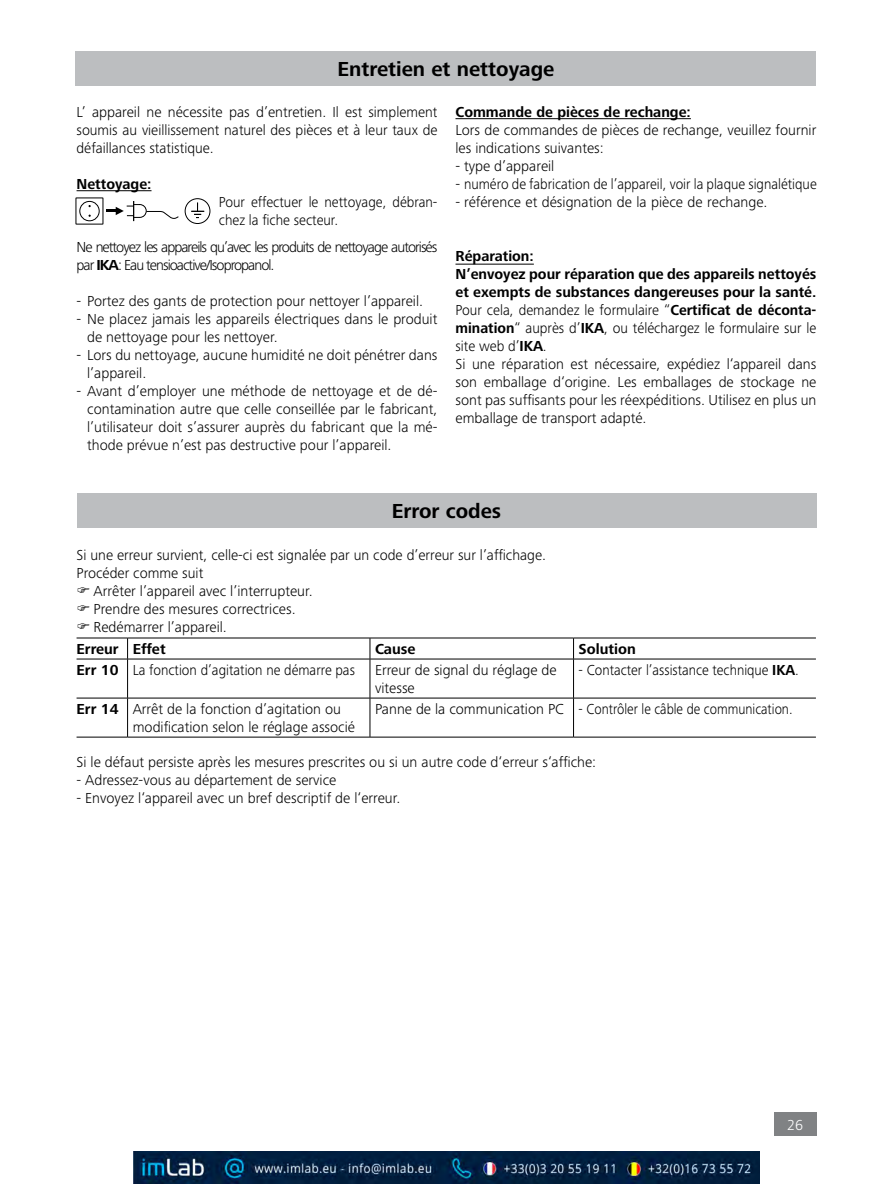
<style>
.page{position:relative;width:893px;height:1187px;background:#fff}
.page>*{position:absolute;margin:0;border:0;box-sizing:border-box;transform-origin:0 0}
.t1{font:700 21px "Frutiger Next IKA";color:#000}
.t2{font:300 15px/18px "Frutiger Next IKA";color:#000}
.t3{font:300 15px/18px "Frutiger Next IKA";color:#000;scale:.96 1}
.t4{font:300 15px/18px "Frutiger Next IKA";letter-spacing:-.065em;color:#000}
.t5{font:700 15px "Frutiger Next IKA";color:#000}
.t6{font:300 15px/18px "Frutiger Next IKA";color:#000;scale:.95 1}
.t7{font:300 15px "Frutiger Next IKA";color:#000;scale:.94 1}
.t8{font:300 15px "Frutiger Next IKA";color:#000;scale:.93 1}
.t9{font:300 15px "Frutiger Next IKA";color:#fff}
.s1{font-weight:700}
</style>
<div class="page">
<div style="left:774px;top:1112px;width:42px;height:23px;background:#808284"></div>
<hr style="left:77px;top:190px;width:75px;height:1px;background:#000">
<div style="left:77px;top:493px;width:739px;height:34px;background:#bcbec0"></div>
<hr style="left:77px;top:637px;width:51px;height:1px;background:#000">
<hr style="left:128px;top:637px;width:242px;height:1px;background:#000">
<svg style="left:127px;top:638px;width:1px;height:20px"></svg>
<hr style="left:370px;top:637px;width:203px;height:1px;background:#000">
<svg style="left:370px;top:638px;width:1px;height:20px"></svg>
<hr style="left:573px;top:637px;width:243px;height:1px;background:#000">
<svg style="left:573px;top:638px;width:1px;height:20px"></svg>
<hr style="left:370px;top:658px;width:203px;height:1px;background:#000">
<hr style="left:573px;top:658px;width:243px;height:1px;background:#000">
<hr style="left:573px;top:659px;width:1px;height:38px;background:#000">
<hr style="left:77px;top:697px;width:51px;height:1px;background:#000">
<hr style="left:128px;top:697px;width:242px;height:1px;background:#000">
<hr style="left:370px;top:697px;width:203px;height:1px;background:#000">
<hr style="left:573px;top:697px;width:243px;height:1px;background:#000">
<hr style="left:573px;top:698px;width:1px;height:38px;background:#000">
<hr style="left:370px;top:736px;width:203px;height:1px;background:#000">
<hr style="left:573px;top:736px;width:243px;height:1px;background:#000">
<hr style="left:77px;top:658px;width:51px;height:1px;background:#000">
<hr style="left:128px;top:658px;width:242px;height:1px;background:#000">
<hr style="left:127px;top:659px;width:1px;height:38px;background:#000">
<hr style="left:370px;top:659px;width:1px;height:38px;background:#000">
<hr style="left:127px;top:698px;width:1px;height:38px;background:#000">
<hr style="left:370px;top:698px;width:1px;height:38px;background:#000">
<hr style="left:77px;top:736px;width:51px;height:1px;background:#000">
<hr style="left:128px;top:736px;width:242px;height:1px;background:#000">
<div style="left:76px;top:51px;width:740px;height:34px;background:#bcbec0"></div>
<hr style="left:455px;top:118px;width:236px;height:1px;background:#000">
<hr style="left:455px;top:264px;width:79px;height:1px;background:#000">
<svg style="left:76px;top:197px;width:103px;height:27px"></svg>
<div style="left:185px;top:198px;width:25px;height:26px;border:1px solid #000;border-radius:50%"></div>
<svg style="left:191px;top:203px;width:13px;height:15px"></svg>
<img style="left:134px;top:1151px;width:625px;height:32px">
<h1 class="t1" style="left:337px;top:57px;width:219px">Entretien et nettoyage</h1>
<p class="t5" style="left:455px;top:104px;width:237px">Commande de pièces de rechange:</p>
<p class="t2" style="left:455px;top:121px;width:362px">Lors de commandes de pièces de rechange, veuillez fournir les indications suivantes:</p>
<p class="t2" style="left:455px;top:157px;width:100px">- type d’appareil</p>
<p class="t2" style="left:455px;top:175px;width:363px">- numéro de fabrication de l’appareil, voir la plaque signalétique</p>
<p class="t2" style="left:455px;top:193px;width:314px">- référence et désignation de la pièce de rechange.</p>
<p class="t3" style="left:455px;top:247px;width:377px"><span class="s1">Réparation:<br>N’envoyez pour réparation que des appareils nettoyés et exempts de substances dangereuses pour la santé.<br></span>Pour cela, demandez le formulaire “<span class="s1">Certificat de déconta&shy;mination</span>“ auprès d’<span class="s1">IKA</span>, ou téléchargez le formulaire sur le site web d’<span class="s1">IKA</span>.<br>Si une réparation est nécessaire, expédiez l‘appareil dans son emballage d‘origine. Les emballages de stockage ne sont pas suffisants pour les réexpéditions. Utilisez en plus un emballage de transport adapté.</p>
<p class="t2" style="left:77px;top:103px;width:362px;text-align:justify">L’ appareil ne nécessite pas d’entretien. Il est simplement soumis au vieillissement naturel des pièces et à leur taux de défaillances statistique.</p>
<p class="t5" style="left:77px;top:176px;width:76px">Nettoyage:</p>
<p class="t6" style="left:219px;top:193px;width:232px">Pour effectuer le nettoyage, débran&shy;chez la fiche secteur.</p>
<p class="t4" style="left:77px;top:238px;width:362px">Ne nettoyez les appareils qu’avec les produits de nettoyage autorisés par <span class="s1">IKA</span>: Eau tensioactive/Isopropanol.</p>
<p class="t2" style="left:77px;top:292px;width:348px">- Portez des gants de protection pour nettoyer l’appareil.</p>
<p class="t2" style="left:87px;top:310px;width:352px;text-indent:-11px">- Ne placez jamais les appareils électriques dans le produit de nettoyage pour les nettoyer.</p>
<p class="t2" style="left:87px;top:346px;width:352px;text-indent:-11px">- Lors du nettoyage, aucune humidité ne doit pénétrer dans l’appareil.</p>
<p class="t2" style="left:87px;top:382px;width:352px;text-align:justify;text-indent:-11px">- Avant d’employer une méthode de nettoyage et de dé&shy;contamination autre que celle conseillée par le fabricant, l’utilisateur doit s’assurer auprès du fabricant que la mé&shy;thode prévue n’est pas destructive pour l’appareil.</p>
<h1 class="t1" style="left:392px;top:499px;width:111px">Error codes</h1>
<p class="t2" style="left:77px;top:545px;width:471px">Si une erreur survient, celle-ci est signalée par un code d’erreur sur l’affichage.</p>
<p class="t2" style="left:77px;top:563px;width:128px">Procéder comme suit</p>
<p class="t2" style="left:94px;top:581px;width:221px">Arrêter l’appareil avec l’interrupteur.</p>
<p class="t2" style="left:94px;top:599px;width:204px">Prendre des mesures correctrices.</p>
<p class="t2" style="left:94px;top:617px;width:135px">Redémarrer l’appareil.</p>
<p class="t5" style="left:77px;top:640px;width:91px">Erreur Effet</p>
<p class="t5" style="left:375px;top:640px;width:42px">Cause</p>
<p class="t5" style="left:579px;top:640px;width:59px">Solution</p>
<p class="t7" style="left:77px;top:661px;width:298px"><span class="s1">Err 10</span> La fonction d’agitation ne démarre pas</p>
<p class="t2" style="left:375px;top:661px;width:183px">Erreur de signal du réglage de vitesse</p>
<p class="t8" style="left:579px;top:661px;width:238px">- Contacter l’assistance technique <span class="s1">IKA</span>.</p>
<p class="t2" style="left:133px;top:700px;width:224px;text-indent:-56px"><span class="s1">Err 14</span> Arrêt de la fonction d’agitation ou modification selon le réglage associé</p>
<p class="t2" style="left:375px;top:700px;width:419px">Panne de la communication PC - Contrôler le câble de communication.</p>
<p class="t2" style="left:77px;top:753px;width:521px">Si le défaut persiste après les mesures prescrites ou si un autre code d‘erreur s‘affiche:</p>
<p class="t2" style="left:77px;top:771px;width:261px">- Adressez-vous au département de service</p>
<p class="t2" style="left:77px;top:789px;width:325px">- Envoyez l‘appareil avec un bref descriptif de l‘erreur.</p>
<p class="t9" style="left:787px;top:1115px;width:17px">26</p>
</div>
